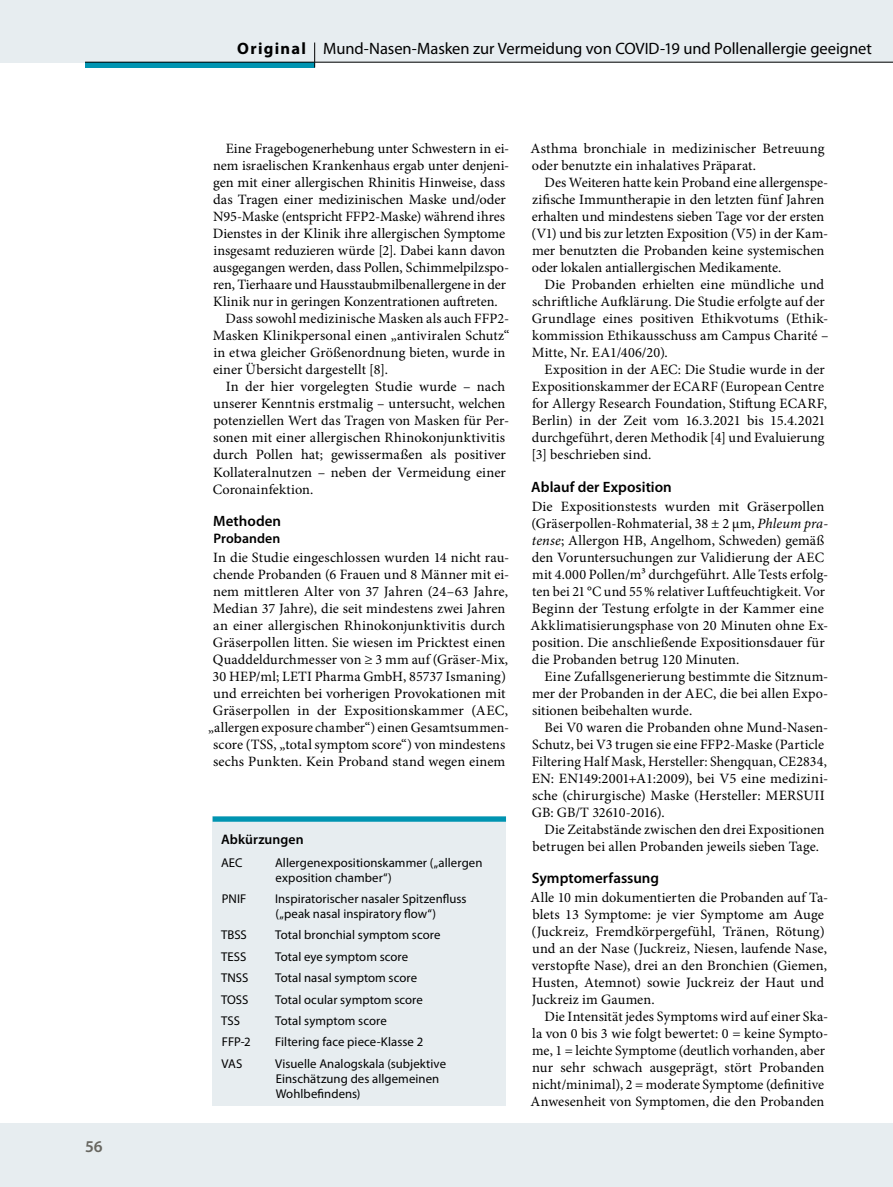
<style>
.page{position:relative;width:893px;height:1187px;background:#fff}
.page>*{position:absolute;margin:0;border:0;box-sizing:border-box;transform-origin:0 0}
.t1{font:16.5px "Myriad Pro";letter-spacing:-.005em;color:#000}
.t2{font:600 16.5px "Myriad Pro";color:#676660}
.SectionHeading_1_x{font:600 15px "Myriad Pro";letter-spacing:.005em;color:#000}
.Para_Indent{font:14.25px/17px "Minion Pro";color:#000}
.Para_x{font:14.25px/17px "Minion Pro";letter-spacing:.005em;color:#000}
.Box_Heading_x{font:600 13.8px "Myriad Pro";letter-spacing:.005em;color:#000}
.SectionHeading_2_x{font:600 13.8px "Myriad Pro";letter-spacing:.005em;color:#000}
.Para_Box{font:12.75px/15px "Myriad Pro";letter-spacing:.005em;color:#000}
.s1{font-weight:700}
.s2{font-style:italic}
</style>
<div class="page">
<div style="left:0;top:0;width:893px;height:62px;background:#e7edf0"></div>
<div style="left:0;top:1123px;width:893px;height:63px;background:#e7edf0"></div>
<div style="left:213px;top:816px;width:293px;height:290px;background:#e7edf0"></div>
<div style="left:213px;top:816px;width:293px;height:5px;background:#0094b1"></div>
<div style="left:85px;top:62px;width:230px;height:5px;background:#0094b1"></div>
<hr style="left:85px;top:62px;width:230px;height:1px;background:#000">
<hr style="left:315px;top:62px;width:578px;height:1px;background:#000">
<svg style="left:314px;top:43px;width:1px;height:24px"></svg>
<p class="t2" style="left:85px;top:1135px;width:19px">56</p>
<p class="t1" style="left:237px;top:38px;width:636px"><span class="s1">Original</span> Mund-Nasen-Masken zur Vermeidung von COVID-19 und Pollenallergie geeignet</p>
<p class="Para_Indent" style="left:213px;top:140px;width:298px;text-indent:13px">Eine Fragebogenerhebung unter Schwestern in ei&shy;nem israelischen Krankenhaus ergab unter denjeni&shy;gen mit einer allergischen Rhinitis Hinweise, dass das Tragen einer medizinischen Maske und/oder N95-Maske (entspricht FFP2-Maske) während ihres Dienstes in der Klinik ihre allergischen Symptome insgesamt reduzieren würde [2]. Dabei kann davon ausgegangen werden, dass Pollen, Schimmelpilzspo&shy;ren, Tierhaare und Hausstaubmilbenallergene in der Klinik nur in geringen Konzentrationen auftreten.</p>
<p class="Para_Indent" style="left:213px;top:310px;width:298px;text-indent:13px">Dass sowohl medizinische Masken als auch FFP2- Masken Klinikpersonal einen „antiviralen Schutz“ in etwa gleicher Größenordnung bieten, wurde in einer Übersicht dargestellt [8].</p>
<p class="Para_Indent" style="left:213px;top:378px;width:298px;text-indent:13px">In der hier vorgelegten Studie wurde – nach unserer Kenntnis erstmalig – untersucht, welchen potenziellen Wert das Tragen von Masken für Per&shy;sonen mit einer allergischen Rhinokonjunktivitis durch Pollen hat; gewissermaßen als positiver Kollateralnutzen – neben der Vermeidung einer Coronainfektion.</p>
<p class="SectionHeading_1_x" style="left:213px;top:511px;width:69px">Methoden</p>
<p class="SectionHeading_2_x" style="left:213px;top:529px;width:69px">Probanden</p>
<p class="Para_x" style="left:208px;top:548px;width:303px;text-align:center">In die Studie eingeschlossen wurden 14 nicht rau&shy;chende Probanden (6 Frauen und 8 Männer mit ei&shy;nem mittleren Alter von 37 Jahren (24–63 Jahre, Median 37 Jahre), die seit mindestens zwei Jahren an einer allergischen Rhinokonjunktivitis durch Gräserpollen litten. Sie wiesen im Pricktest einen Quaddeldurchmesser von ≥ 3 mm auf (Gräser-Mix, 30 HEP/ml; LETI Pharma GmbH, 85737 Ismaning) und erreichten bei vorherigen Provokationen mit Gräserpollen in der Expositionskammer (AEC, „allergen exposure chamber“) einen Gesamtsummen&shy;score (TSS, „total symptom score“) von mindestens sechs Punkten. Kein Proband stand wegen einem</p>
<p class="Box_Heading_x" style="left:221px;top:830px;width:84px">Abkürzungen</p>
<p class="Para_Box" style="left:221px;top:854px;width:23px">AEC</p>
<p class="Para_Box" style="left:275px;top:854px;width:209px">Allergenexpositionskammer („allergen exposition chamber“)</p>
<p class="Para_Box" style="left:222px;top:890px;width:26px">PNIF</p>
<p class="Para_Box" style="left:275px;top:890px;width:193px">Inspiratorischer nasaler Spitzenfluss („peak nasal inspiratory flow“)</p>
<p class="Para_Box" style="left:221px;top:927px;width:27px">TBSS</p>
<p class="Para_Box" style="left:275px;top:927px;width:167px">Total bronchial symptom score</p>
<p class="Para_Box" style="left:221px;top:948px;width:27px">TESS</p>
<p class="Para_Box" style="left:275px;top:948px;width:135px">Total eye symptom score</p>
<p class="Para_Box" style="left:221px;top:970px;width:29px">TNSS</p>
<p class="Para_Box" style="left:275px;top:970px;width:144px">Total nasal symptom score</p>
<p class="Para_Box" style="left:221px;top:991px;width:29px">TOSS</p>
<p class="Para_Box" style="left:275px;top:991px;width:149px">Total ocular symptom score</p>
<p class="Para_Box" style="left:221px;top:1012px;width:20px">TSS</p>
<p class="Para_Box" style="left:275px;top:1012px;width:113px">Total symptom score</p>
<p class="Para_Box" style="left:222px;top:1034px;width:30px">FFP-2</p>
<p class="Para_Box" style="left:275px;top:1034px;width:150px">Filtering face piece-Klasse 2</p>
<p class="Para_Box" style="left:222px;top:1055px;width:22px">VAS</p>
<p class="Para_Box" style="left:275px;top:1055px;width:172px">Visuelle Analogskala (subjektive<br>Einschätzung des allgemeinen<br>Wohlbefindens)</p>
<p class="Para_x" style="left:530px;top:140px;width:296px">Asthma bronchiale in medizinischer Betreuung oder benutzte ein inhalatives Präparat.</p>
<p class="Para_Indent" style="left:531px;top:174px;width:298px;text-indent:13px">Des Weiteren hatte kein Proband eine allergenspe&shy;zifische Immuntherapie in den letzten fünf Jahren erhalten und mindestens sieben Tage vor der ersten (V1) und bis zur letzten Exposition (V5) in der Kam&shy;mer benutzten die Probanden keine systemischen oder lokalen antiallergischen Medikamente.</p>
<p class="Para_Indent" style="left:532px;top:276px;width:298px;text-indent:13px">Die Probanden erhielten eine mündliche und schriftliche Aufklärung. Die Studie erfolgte auf der Grundlage eines positiven Ethikvotums (Ethik&shy;kommission Ethikausschuss am Campus Charité – Mitte, Nr. EA1/406/20).</p>
<p class="Para_Indent" style="left:532px;top:361px;width:297px;text-indent:13px">Exposition in der AEC: Die Studie wurde in der Expositionskammer der ECARF (European Centre for Allergy Research Foundation, Stiftung ECARF, Berlin) in der Zeit vom 16.3.2021 bis 15.4.2021 durchgeführt, deren Methodik [4] und Evaluierung [3] beschrieben sind.</p>
<p class="SectionHeading_1_x" style="left:531px;top:477px;width:142px">Ablauf der Exposition</p>
<p class="Para_x" style="left:530px;top:497px;width:299px">Die Expositionstests wurden mit Gräserpollen (Gräserpollen-Rohmaterial, 38 ± 2 µm, <span class="s2">Phleum pra&shy;tense</span>; Allergon HB, Angelhom, Schweden) gemäß den Voruntersuchungen zur Validierung der AEC mit 4.000 Pollen/m³ durchgeführt. Alle Tests erfolg&shy;ten bei 21 °C und 55% relativer Luftfeuchtigkeit. Vor Beginn der Testung erfolgte in der Kammer eine Akklimatisierungsphase von 20 Minuten ohne Ex&shy;position. Die anschließende Expositionsdauer für die Probanden betrug 120 Minuten.</p>
<p class="Para_Indent" style="left:532px;top:667px;width:298px;text-align:justify;text-indent:13px">Eine Zufallsgenerierung bestimmte die Sitznum&shy;mer der Probanden in der AEC, die bei allen Expo&shy;sitionen beibehalten wurde.</p>
<p class="Para_Indent" style="left:532px;top:718px;width:298px;text-indent:13px">Bei V0 waren die Probanden ohne Mund-Nasen-Schutz, bei V3 trugen sie eine FFP2-Maske (Particle Filtering Half Mask, Hersteller: Shengquan, CE2834, EN: EN149:2001+A1:2009), bei V5 eine medizini&shy;sche (chirurgische) Maske (Hersteller: MERSUII GB: GB/T 32610-2016).</p>
<p class="Para_Indent" style="left:532px;top:820px;width:293px;text-indent:12px">Die Zeitabstände zwischen den drei Expositionen betrugen bei allen Probanden jeweils sieben Tage.</p>
<p class="SectionHeading_1_x" style="left:532px;top:868px;width:129px">Symptomerfassung</p>
<p class="Para_x" style="left:530px;top:888px;width:299px">Alle 10 min dokumentierten die Probanden auf Ta&shy;blets 13 Symptome: je vier Symptome am Auge (Juckreiz, Fremdkörpergefühl, Tränen, Rötung) und an der Nase (Juckreiz, Niesen, laufende Nase, verstopfte Nase), drei an den Bronchien (Giemen, Husten, Atemnot) sowie Juckreiz der Haut und Juckreiz im Gaumen.</p>
<p class="Para_Indent" style="left:530px;top:1008px;width:299px;text-indent:14px">Die Intensität jedes Symptoms wird auf einer Ska&shy;la von 0 bis 3 wie folgt bewertet: 0 = keine Sympto&shy;me, 1 = leichte Symptome (deutlich vorhanden, aber nur sehr schwach ausgeprägt, stört Probanden nicht/minimal), 2 = moderate Symptome (definitive Anwesenheit von Symptomen, die den Probanden</p>
</div>
